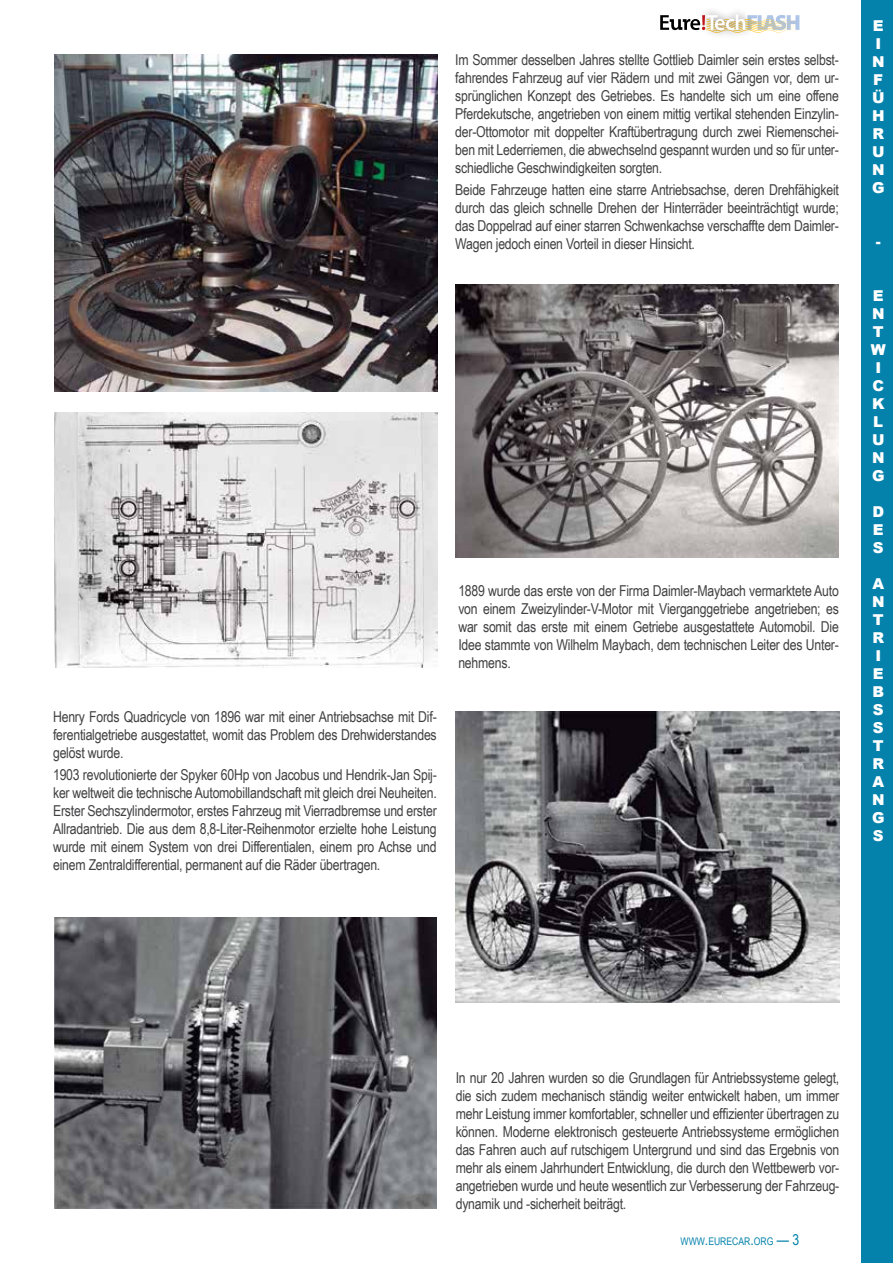
<style>
.page{position:relative;width:893px;height:1263px;background:#fff}
.page>*{position:absolute;margin:0;border:0;box-sizing:border-box;transform-origin:0 0}
.t1{font:15px/18px "Arial Narrow";letter-spacing:-.015em;color:#414042;text-align:justify}
.t2{font:900 15px/18px "Arial";color:#fff}
.t3{font:10.5px "Arial Narrow";color:#0482ab}
.s1{font-size:15px}
</style>
<div class="page">
<svg style="left:660px;top:14px;width:139px;height:19px"></svg>
<div style="left:862px;top:0;width:31px;height:1263px;background:#0482ab"></div>
<img style="left:455px;top:285px;width:383px;height:273px">
<img style="left:54px;top:412px;width:383px;height:256px">
<img style="left:54px;top:54px;width:383px;height:337px">
<img style="left:54px;top:917px;width:383px;height:292px">
<img style="left:456px;top:711px;width:383px;height:292px">
<p class="t1" style="left:455px;top:50px;width:385px">Im Sommer desselben Jahres stellte Gottlieb Daimler sein erstes selbst&shy;fahrendes Fahrzeug auf vier Rädern und mit zwei Gängen vor, dem ur&shy;sprünglichen Konzept des Getriebes. Es handelte sich um eine offene Pferdekutsche, angetrieben von einem mittig vertikal stehenden Einzylin&shy;der-Ottomotor mit doppelter Kraftübertragung durch zwei Riemenschei&shy;ben mit Lederriemen, die abwechselnd gespannt wurden und so für unter&shy;schiedliche Geschwindigkeiten sorgten.</p>
<p class="t1" style="left:455px;top:180px;width:385px">Beide Fahrzeuge hatten eine starre Antriebsachse, deren Drehfähigkeit durch das gleich schnelle Drehen der Hinterräder beeinträchtigt wurde; das Doppelrad auf einer starren Schwenkachse verschaffte dem Daimler-Wagen jedoch einen Vorteil in dieser Hinsicht.</p>
<p class="t1" style="left:53px;top:707px;width:385px">Henry Fords Quadricycle von 1896 war mit einer Antriebsachse mit Dif&shy;ferentialgetriebe ausgestattet, womit das Problem des Drehwiderstandes gelöst wurde.</p>
<p class="t1" style="left:53px;top:765px;width:385px">1903 revolutionierte der Spyker 60Hp von Jacobus und Hendrik-Jan Spij&shy;ker weltweit die technische Automobillandschaft mit gleich drei Neuheiten.<br>Erster Sechszylindermotor, erstes Fahrzeug mit Vierradbremse und erster Allradantrieb. Die aus dem 8,8-Liter-Reihenmotor erzielte hohe Leistung wurde mit einem System von drei Differentialen, einem pro Achse und einem Zentraldifferential, permanent auf die Räder übertragen.</p>
<p class="t1" style="left:458px;top:581px;width:382px">1889 wurde das erste von der Firma Daimler-Maybach vermarktete Auto von einem Zweizylinder-V-Motor mit Vierganggetriebe angetrieben; es war somit das erste mit einem Getriebe ausgestattete Automobil. Die Idee stammte von Wilhelm Maybach, dem technischen Leiter des Unter&shy;nehmens.</p>
<p class="t2" style="left:872px;top:16px;width:14px">E<br>I<br>N<br>F<br>Ü<br>H<br>R<br>U<br>N<br>G</p>
<p class="t2" style="left:876px;top:232px;width:6px">-</p>
<p class="t2" style="left:871px;top:286px;width:16px;text-align:center">E<br>N<br>T<br>W<br>I<br>C<br>K<br>L<br>U<br>N<br>G</p>
<p class="t2" style="left:872px;top:502px;width:13px;text-align:justify">D E S</p>
<p class="t2" style="left:872px;top:574px;width:14px">A<br>N<br>T<br>R<br>I<br>E<br>B<br>S<br>S<br>T<br>R<br>A<br>N<br>G<br>S</p>
<p class="t1" style="left:456px;top:1068px;width:385px">In nur 20 Jahren wurden so die Grundlagen für Antriebssysteme gelegt, die sich zudem mechanisch ständig weiter entwickelt haben, um immer mehr Leistung immer komfortabler, schneller und effizienter übertragen zu können. Moderne elektronisch gesteuerte Antriebssysteme ermöglichen das Fahren auch auf rutschigem Untergrund und sind das Ergebnis von mehr als einem Jahrhundert Entwicklung, die durch den Wettbewerb vor&shy;angetrieben wurde und heute wesentlich zur Verbesserung der Fahrzeug&shy;dynamik und -sicherheit beiträgt.</p>
<p class="t3" style="left:680px;top:1233px;width:120px">WWW<span class="s1">.</span>EURECAR<span class="s1">.</span>ORG <span class="s1">— 3</span></p>
</div>
